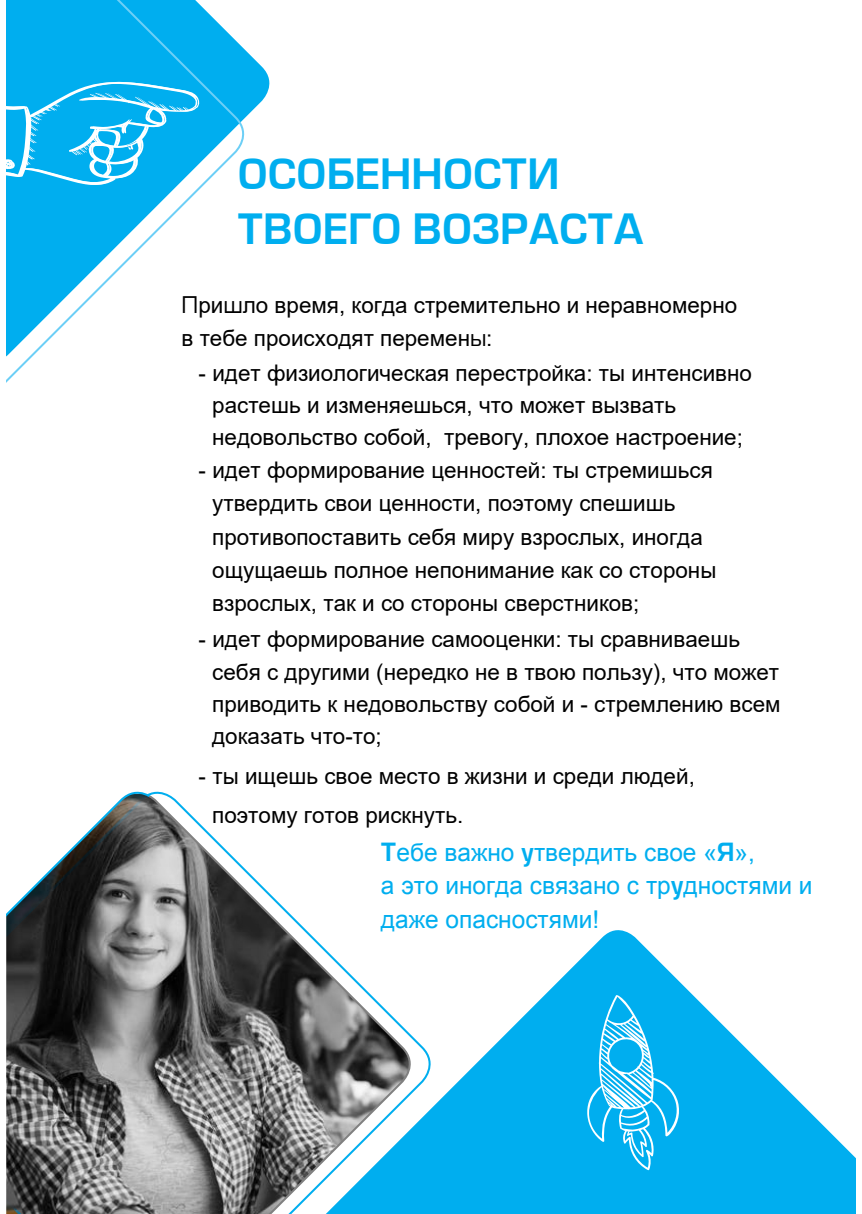
<style>
.page{position:relative;width:862px;height:1214px;background:#fff}
.page>*{position:absolute;margin:0;border:0;box-sizing:border-box;transform-origin:0 0}
.t1{font:40.8px/55px "GL Europe Demi Normal";color:#00aeef}
.t2{font:24.4px/33.6px "Arial";color:#00aeef}
.t3{font:22.4px/33.2px "Arial";color:#000}
.s1{font-family:"GL Europe Normal"}
.s2{font-family:"GL Europe Demi Normal"}
</style>
<div class="page">
<svg style="left:253px;top:58px;width:17px;height:52px"></svg>
<svg style="left:6px;top:0;width:247px;height:383px"></svg>
<svg style="left:439px;top:930px;width:416px;height:283px"></svg>
<svg style="left:6px;top:81px;width:196px;height:106px;background:#2cbbf1"></svg>
<svg style="left:6px;top:791px;width:433px;height:422px"></svg>
<svg style="left:586px;top:994px;width:95px;height:176px;background:#2cbbf1"></svg>
<h1 class="t1" style="left:237px;top:147px;width:408px;text-indent:236px">сти<br>тво его во зраста</h1>
<p class="t3" style="left:181px;top:288px;width:557px;line-height:32.6px"><span class="s1">п</span>ри<span class="s1">ш</span>ло время, когда стремительно и неравномерно в тебе происходят перемен<span class="s1">ы</span>:</p>
<p class="t3" style="left:212px;top:357px;width:541px;line-height:31.8px;text-indent:-14px">- идет физиологическая перестройка: ты интенсивно растешь и изменяешься, что может вызвать недовольство собой, тревогу, плохое настроение;</p>
<p class="t3" style="left:212px;top:453px;width:506px;text-indent:-14px">- идет формирование ценностей: ты стремишься утвердить свои ценности, поэтому спешишь противопоставить себя миру взрослых, иногда ощущаешь полное непонимание как со стороны взрослых, так и со стороны сверстников;</p>
<p class="t3" style="left:212px;top:623px;width:570px;line-height:32.4px;text-indent:-14px">- идет формирование самооценки: ты сравниваешь себя с другими (нередко не в твою пользу), что может приводить к недовольству собой и - стремлению всем доказать что-то;</p>
<p class="t3" style="left:212px;top:755px;width:484px;line-height:39.4px;text-indent:-14px">- ты ищешь свое место в жизни и среди людей, поэтому готов рискнуть.</p>
<p class="t2" style="left:381px;top:835px;width:433px"><span class="s2">т</span>ебе важно <span class="s2">у</span>твердить свое «<span class="s2">я</span>»,<br>а это иногда связано с тр<span class="s2">у</span>дностями и даже опасностями!</p>
<h1 class="t1" style="left:237px;top:147px;width:60px">Ос</h1>
<h1 class="t1" style="left:327px;top:147px;width:117px">бенн</h1>
<h1 class="t1" style="left:284px;top:166px;width:25px">о</h1>
<h1 class="t1" style="left:428px;top:166px;width:25px">о</h1>
</div>
